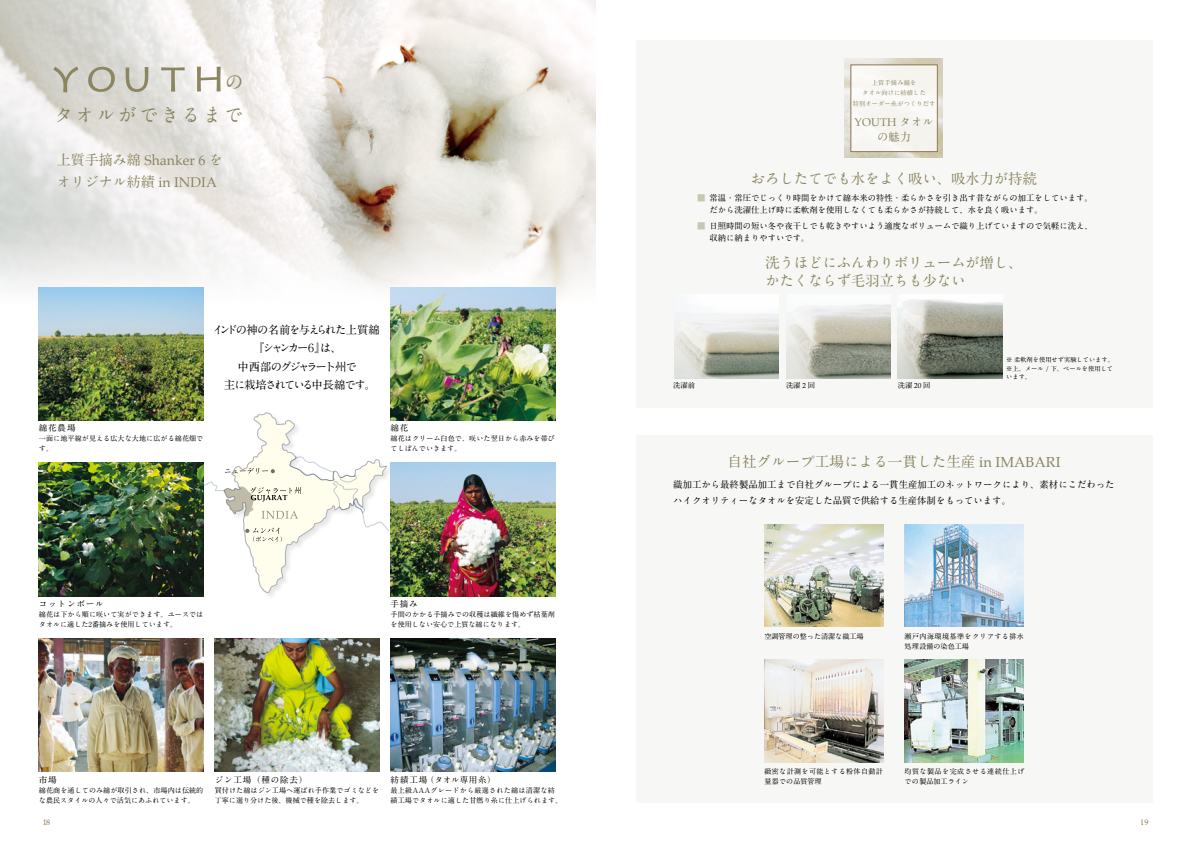
<style>
.page{position:relative;width:1191px;height:842px;background:#fff}
.page>*{position:absolute;margin:0;border:0;box-sizing:border-box;transform-origin:0 0}
.t1{font:700 19px "A1 Mincho Std";letter-spacing:.12em;color:#8b8560}
.t2{font:700 14.6px/18.7px "A1 Mincho Std";letter-spacing:-.02em;color:#8b8560}
.t3{font:700 14.6px "A1 Mincho Std";color:#8b8560}
.t4{font:14px "Palatino";color:#8b8560}
.t5{font:700 14px "A1 Mincho Std";color:#8b8560}
.t6{font:700 11.3px "A1 Mincho Std";letter-spacing:-.13em;color:#000}
.t7{font:700 11.3px "A1 Mincho Std";letter-spacing:-.155em;color:#000}
.t8{font:11.2px "Palatino";letter-spacing:.02em;color:#8b8560}
.t9{font:700 11.2px "A1 Mincho Std";color:#8b8560}
.t10{font:700 9.4px/16.4px "A1 Mincho Std";color:#000}
.t11{font:700 8.5px "A1 Mincho Std";letter-spacing:.1em;color:#000}
.t12{font:700 8.5px "A1 Mincho Std";letter-spacing:.08em;color:#000}
.t13{font:700 8.3px/12.5px "A1 Mincho Std";color:#000}
.t14{font:8px "Palatino";color:#8d7553}
.t15{font:700 7.3px "A1 Mincho Std";color:#000}
.t16{font:700 7.1px/9.9px "A1 Mincho Std";letter-spacing:.01em;color:#000}
.t17{font:700 7.1px/9.9px "A1 Mincho Std";letter-spacing:.055em;color:#000}
.t18{font:700 7.1px/9.9px "A1 Mincho Std";letter-spacing:.06em;color:#000}
.t19{font:700 7.1px/9.9px "A1 Mincho Std";letter-spacing:.05em;color:#000}
.t20{font:700 6.2px/8.3px "A1 Mincho Std";color:#000}
.t21{font:700 6.2px/10.5px "A1 Mincho Std";letter-spacing:.02em;color:#8b8560;text-align:center}
.s1{font-family:"A1 Mincho Std";font-weight:700}
.s2{font-family:"Palatino";font-weight:400}
.s3{font-family:"Koz Min Pr 6 N";font-weight:400}
.s4{color:#c6c8b3}
</style>
<div class="page">
<img style="left:0;top:0;width:595px;height:375px">
<svg style="left:53px;top:67px;width:25px;height:25px"></svg>
<svg style="left:88px;top:67px;width:27px;height:25px"></svg>
<svg style="left:126px;top:67px;width:22px;height:25px"></svg>
<svg style="left:161px;top:67px;width:24px;height:25px"></svg>
<svg style="left:197px;top:67px;width:24px;height:24px"></svg>
<svg style="left:187px;top:411px;width:201px;height:183px"></svg>
<img style="left:390px;top:463px;width:165px;height:133px">
<img style="left:39px;top:287px;width:164px;height:133px">
<img style="left:39px;top:463px;width:164px;height:133px">
<img style="left:390px;top:287px;width:165px;height:133px">
<img style="left:39px;top:639px;width:164px;height:133px">
<img style="left:215px;top:639px;width:164px;height:133px">
<img style="left:390px;top:639px;width:165px;height:133px">
<div style="left:636px;top:40px;width:516px;height:368px;background:#f7f8f6"></div>
<img style="left:674px;top:318px;width:105px;height:61px">
<img style="left:786px;top:305px;width:104px;height:74px">
<img style="left:897px;top:300px;width:105px;height:79px">
<img style="left:844px;top:59px;width:98px;height:98px">
<div style="left:850px;top:65px;width:87px;height:87px;background:#f7f6f3"></div>
<div style="left:850px;top:65px;width:87px;height:87px;border:1px solid #8d7553"></div>
<div style="left:636px;top:436px;width:516px;height:367px;background:#f7f8f6"></div>
<img style="left:764px;top:524px;width:119px;height:103px">
<img style="left:904px;top:524px;width:119px;height:103px">
<img style="left:764px;top:660px;width:119px;height:102px">
<img style="left:904px;top:660px;width:119px;height:102px">
<h1 class="t1" style="left:225px;top:66px;width:20px">の</h1>
<h1 class="t1" style="left:54px;top:99px;width:191px">タオルができるまで</h1>
<h3 class="t4" style="left:57px;top:148px;width:168px"><span class="s1">上質手摘み綿</span> Shanker 6 <span class="s1">を</span></h3>
<h3 class="t5" style="left:57px;top:170px;width:162px">オリジナル紡績 <span class="s2">in INDIA</span></h3>
<h3 class="t6" style="left:213px;top:320px;width:169px">インドの神の名前を与えられた上質綿</h3>
<h3 class="t6" style="left:253px;top:339px;width:91px">『シャンカー６』は、</h3>
<h3 class="t7" style="left:238px;top:357px;width:121px">中西部のグジャラー<span class="s3">ト</span>州で</h3>
<h3 class="t6" style="left:224px;top:376px;width:154px">主に栽培されている中長綿です。</h3>
<p class="t11" style="left:39px;top:421px;width:38px">綿花農場</p>
<p class="t16" style="left:39px;top:433px;width:166px">一面に地平線が見える広大な大地に広がる綿花畑です。</p>
<p class="t11" style="left:390px;top:421px;width:19px">綿花</p>
<p class="t16" style="left:390px;top:433px;width:166px">綿花はクリーム白色で、咲いた翌日から赤みを帯びてしぼんでいきます。</p>
<p class="t11" style="left:39px;top:597px;width:66px">コットンボール</p>
<p class="t16" style="left:39px;top:608px;width:166px">綿花は下から順に咲いて実ができます。ユースではタオルに適した2番摘みを使用しています。</p>
<p class="t11" style="left:390px;top:597px;width:29px">手摘み</p>
<p class="t16" style="left:390px;top:608px;width:166px">手間のかかる手摘みでの収穫は繊維を傷めず枯葉剤を使用しない安心で上質な綿になります。</p>
<p class="t11" style="left:39px;top:773px;width:19px">市場</p>
<p class="t16" style="left:39px;top:784px;width:166px">綿花商を通してのみ綿が取引され、市場内は伝統的な農民スタイルの人々で活気にあふれています。</p>
<p class="t11" style="left:215px;top:773px;width:94px">ジン工場（種の除去）</p>
<p class="t16" style="left:215px;top:784px;width:166px">買付けた綿はジン工場へ運ばれ手作業でゴミなどを丁寧に選り分けた後、機械で種を除去します。</p>
<p class="t12" style="left:390px;top:773px;width:107px">紡績工場（タオル専用糸）</p>
<p class="t16" style="left:390px;top:784px;width:173px">最上級AAAグレードから厳選された綿は清潔な紡績工場でタオルに適した甘燃り糸に仕上げられます。</p>
<p class="t21" style="left:852px;top:76px;width:84px">上質手摘み綿を<br>タオル向けに紡績した<br>特別オーダー糸がつくりだす</p>
<h3 class="t8" style="left:854px;top:113px;width:81px">YOUTH <span class="s1">タオル</span></h3>
<h3 class="t9" style="left:877px;top:128px;width:36px">の魅力</h3>
<h2 class="t2" style="left:751px;top:167px;width:287px">おろしたてでも水をよく吸い、吸水力が持続</h2>
<p class="t13" style="left:709px;top:190px;width:385px;text-indent:-12px"><span class="s4">■</span> 常温・常圧でじっくり時間をかけて綿本来の特性・柔らかさを引き出す昔ながらの加工をしています。だから洗濯仕上げ時に柔軟剤を使用しなくても柔らかさが持続して、水を良く吸います。</p>
<p class="t13" style="left:709px;top:218px;width:385px;text-indent:-12px"><span class="s4">■</span> 日照時間の短い冬や夜干しでも乾きやすいよう適度なボリュームで織り上げていますので気軽に洗え、収納に納まりやすいです。</p>
<h2 class="t2" style="left:765px;top:251px;width:259px">洗うほどにふんわりボリュームが増し、かたくならず毛羽立ちも少ない</h2>
<p class="t15" style="left:673px;top:379px;width:23px">洗濯前</p>
<p class="t15" style="left:786px;top:379px;width:31px">洗濯<span class="s2">2</span>回</p>
<p class="t15" style="left:897px;top:379px;width:34px">洗濯 <span class="s2">20</span> 回</p>
<p class="t20" style="left:1006px;top:355px;width:109px">※ 柔軟剤を使用せず実験しています。※上、メール <span class="s2">/</span> 下、ペールを使用しています。</p>
<h2 class="t3" style="left:727px;top:449px;width:335px">自社グループ工場による一貫した生産 <span class="s2">in IMABARI</span></h2>
<h3 class="t10" style="left:673px;top:474px;width:443px">織加工から最終製品加工まで自社グループによる一貫生産加工のネットワークにより、素材にこだわったハイクオリティーなタオルを安定した品質で供給する生産体制をもっています。</h3>
<p class="t16" style="left:764px;top:630px;width:101px">空調管理の整った清潔な織工場</p>
<p class="t17" style="left:904px;top:630px;width:121px">瀬戸内海環境基準をクリアする排水処理設備の染色工場</p>
<p class="t19" style="left:764px;top:765px;width:120px">緻密な計測を可能とする粉体自動計量器での品質管理</p>
<p class="t18" style="left:904px;top:765px;width:121px">均質な製品を完成させる連続仕上げでの製品加工ライン</p>
<p class="t14" style="left:43px;top:815px;width:9px">18</p>
<p class="t14" style="left:1140px;top:815px;width:9px">19</p>
</div>
